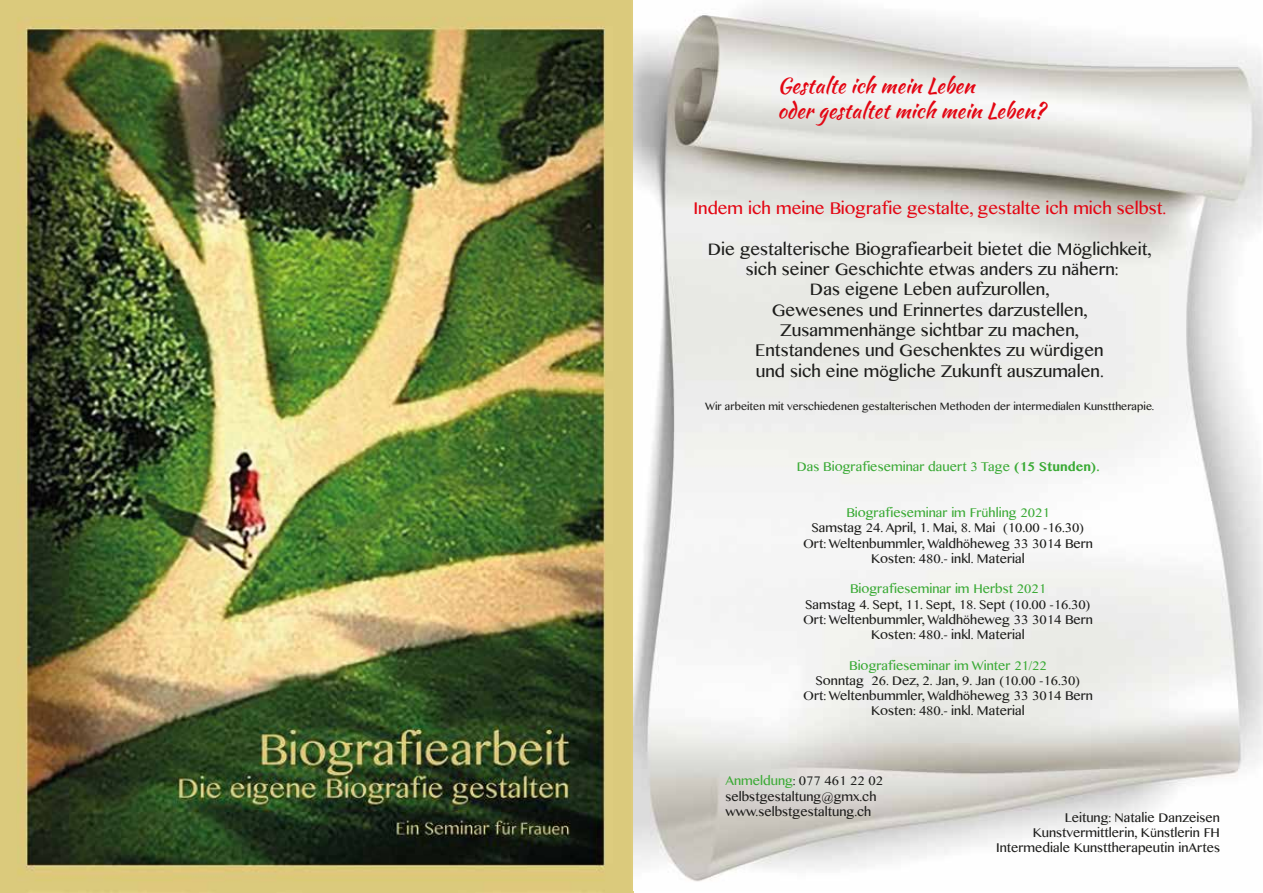
<style>
.page{position:relative;width:1263px;height:893px;background:#fff}
.page>*{position:absolute;margin:0;border:0;box-sizing:border-box;transform-origin:0 0}
.t1{font:21.15px/25.3px "Kaushan Script";color:#e30613}
.t2{font:16.95px/20.2px "Oriya MN";color:#1d1d1b;text-align:center}
.t3{font:16.95px "Oriya MN";color:#e30613}
.t4{font:12.75px/15.3px "Oriya MN";color:#1d1d1b;text-align:center}
.t5{font:12.75px "Oriya MN";color:#3aaa35}
.t6{font:10.65px "Oriya MN";color:#1d1d1b}
.s1{font-family:"Myriad Pro"}
.s2{font-weight:700}
.s3{color:#3aaa35}
.s4{font-family:"Myriad Pro";color:#3aaa35}
</style>
<div class="page">
<img style="left:0;top:0;width:633px;height:893px">
<img style="left:633px;top:5px;width:630px;height:877px">
<h1 class="t1" style="left:777px;top:73px;width:269px">Gestalte ich mein Leben<br>oder gestaltet mich mein Leben?</h1>
<h2 class="t3" style="left:693px;top:198px;width:474px">Indem ich meine Biografie gestalte, gestalte ich mich selbst.</h2>
<p class="t2" style="left:708px;top:239px;width:445px">Die gestalterische Biografiearbeit bietet die M<span class="s1">ö</span>glichkeit, sich seiner Geschichte etwas anders zu n<span class="s1">ä</span>hern:<br>Das eigene Leben aufzurollen,<br>Gewesenes und Erinnertes darzustellen, Zusammenh<span class="s1">ä</span>nge sichtbar zu machen,<br>Entstandenes und Geschenktes zu w<span class="s1">ü</span>rdigen<br>und sich eine m<span class="s1">ö</span>gliche Zukunft auszumalen.</p>
<p class="t6" style="left:705px;top:400px;width:451px">Wir arbeiten mit verschiedenen gestalterischen Methoden der intermedialen Kunsttherapie.</p>
<p class="t5" style="left:797px;top:460px;width:304px">Das Biografieseminar dauert 3 Tage <span class="s2">(15 Stunden).</span></p>
<p class="t4" style="left:803px;top:505px;width:291px"><span class="s3">Biografieseminar im Fr</span><span class="s4">ü</span><span class="s3">hling 2021<br></span>Samstag 24. April, 1. Mai, 8. Mai (10.00 -16.30)<br>Ort: Weltenbummler, Waldh<span class="s1">ö</span>heweg 33 3014 Bern Kosten: 480.- inkl. Material</p>
<p class="t5" style="left:850px;top:581px;width:198px">Biografieseminar im Herbst 2021</p>
<p class="t4" style="left:803px;top:596px;width:291px">Samstag 4. Sept, 11. Sept, 18. Sept (10.00 -16.30)<br>Ort: Weltenbummler, Waldh<span class="s1">ö</span>heweg 33 3014 Bern<br>Kosten: 480.- inkl. Material</p>
<p class="t5" style="left:849px;top:658px;width:199px">Biografieseminar im Winter 21/22</p>
<p class="t4" style="left:803px;top:673px;width:291px">Sonntag 26. Dez, 2. Jan, 9. Jan (10.00 -16.30)<br>Ort: Weltenbummler, Waldh<span class="s1">ö</span>heweg 33 3014 Bern<br>Kosten: 480.- inkl. Material</p>
<p class="t4" style="left:725px;top:773px;width:159px;text-align:left"><span class="s3">Anmeldung</span>: 077 461 22 02 selbstgestaltung@gmx.ch www.selbstgestaltung.ch</p>
<p class="t4" style="left:996px;top:810px;width:225px;text-align:right">Leitung: Natalie Danzeisen<br>Kunstvermittlerin, K<span class="s1">ü</span>nstlerin FH<br>Intermediale Kunsttherapeutin inArtes</p>
</div>
